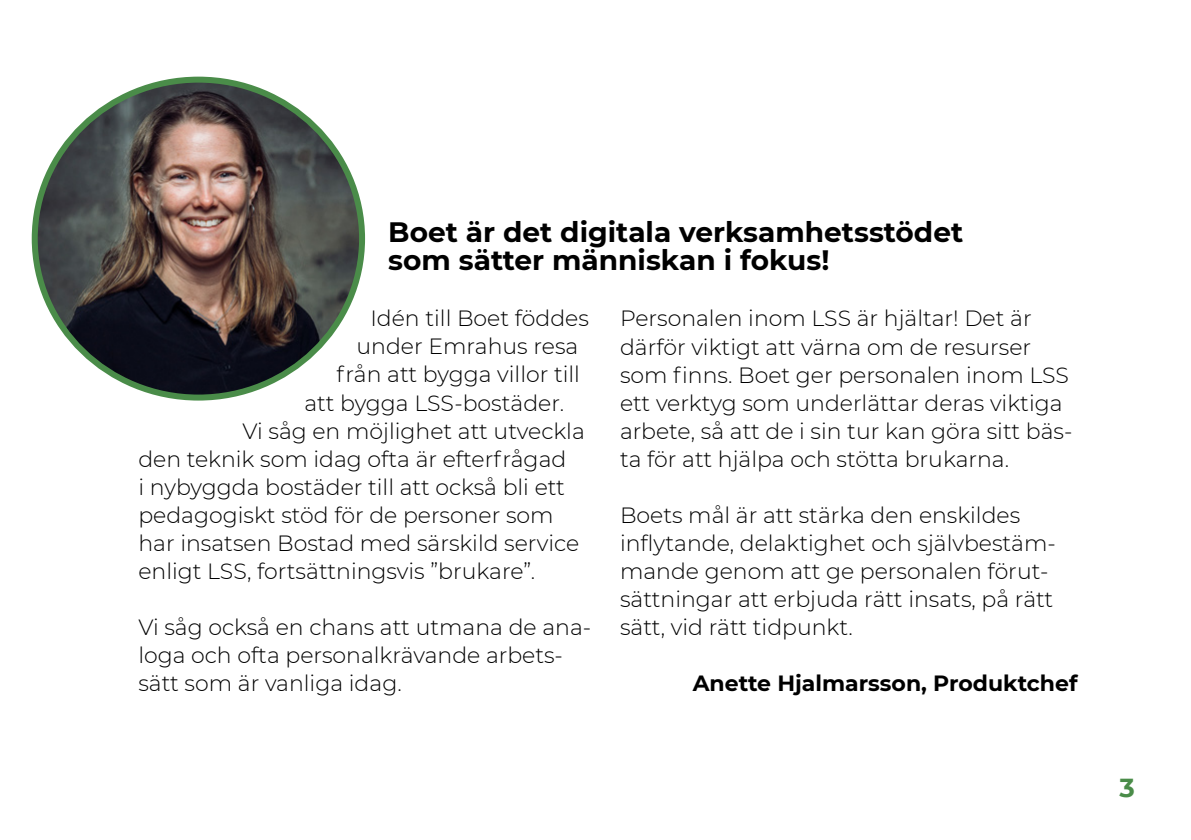
<style>
.page{position:relative;width:1191px;height:840px;background:#fff}
.page>*{position:absolute;margin:0;border:0;box-sizing:border-box;transform-origin:0 0}
.t1{font:700 28px/28px "Montserrat";color:#000}
.t2{font:700 26px "Montserrat";color:#4a8c49}
.t3{font:300 22px/28px "Montserrat";color:#000}
.t4{font:700 22px "Montserrat";color:#000}
</style>
<div class="page">
<img style="left:35px;top:80px;width:327px;height:317px">
<p class="t1" style="left:388px;top:218px;width:576px">Boet är det digitala verksamhetsstödet som sätter människan i fokus!</p>
<p class="t3" style="left:370px;top:304px;width:220px">Idén till Boet föddes</p>
<p class="t3" style="left:356px;top:332px;width:223px">under Emrahus resa</p>
<p class="t3" style="left:336px;top:360px;width:245px">från att bygga villor till</p>
<p class="t3" style="left:304px;top:388px;width:261px">att bygga LSS-bostäder.</p>
<p class="t3" style="left:242px;top:416px;width:344px">Vi såg en möjlighet att utveckla</p>
<p class="t3" style="left:138px;top:444px;width:429px">den teknik som idag ofta är efterfrågad</p>
<p class="t3" style="left:138px;top:472px;width:428px">i nybyggda bostäder till att också bli ett</p>
<p class="t3" style="left:138px;top:500px;width:417px">pedagogiskt stöd för de personer som</p>
<p class="t3" style="left:138px;top:528px;width:442px">har insatsen Bostad med särskild service</p>
<p class="t3" style="left:138px;top:556px;width:398px">enligt LSS, fortsättningsvis ”brukare”.</p>
<p class="t3" style="left:138px;top:612px;width:454px">Vi såg också en chans att utmana de ana&shy;loga och ofta personalkrävande arbets&shy;sätt som är vanliga idag.</p>
<p class="t3" style="left:620px;top:304px;width:454px">Personalen inom LSS är hjältar! Det är därför viktigt att värna om de resurser som finns. Boet ger personalen inom LSS ett verktyg som underlättar deras viktiga arbete, så att de i sin tur kan göra sitt bäs&shy;ta för att hjälpa och stötta brukarna.</p>
<p class="t3" style="left:620px;top:500px;width:437px">Boets mål är att stärka den enskildes inflytande, delaktighet och självbestäm&shy;mande genom att ge personalen förut&shy;sättningar att erbjuda rätt insats, på rätt sätt, vid rätt tidpunkt.</p>
<p class="t4" style="left:692px;top:669px;width:386px">Anette Hjalmarsson, Produktchef</p>
<p class="t2" style="left:1119px;top:771px;width:17px">3</p>
</div>
